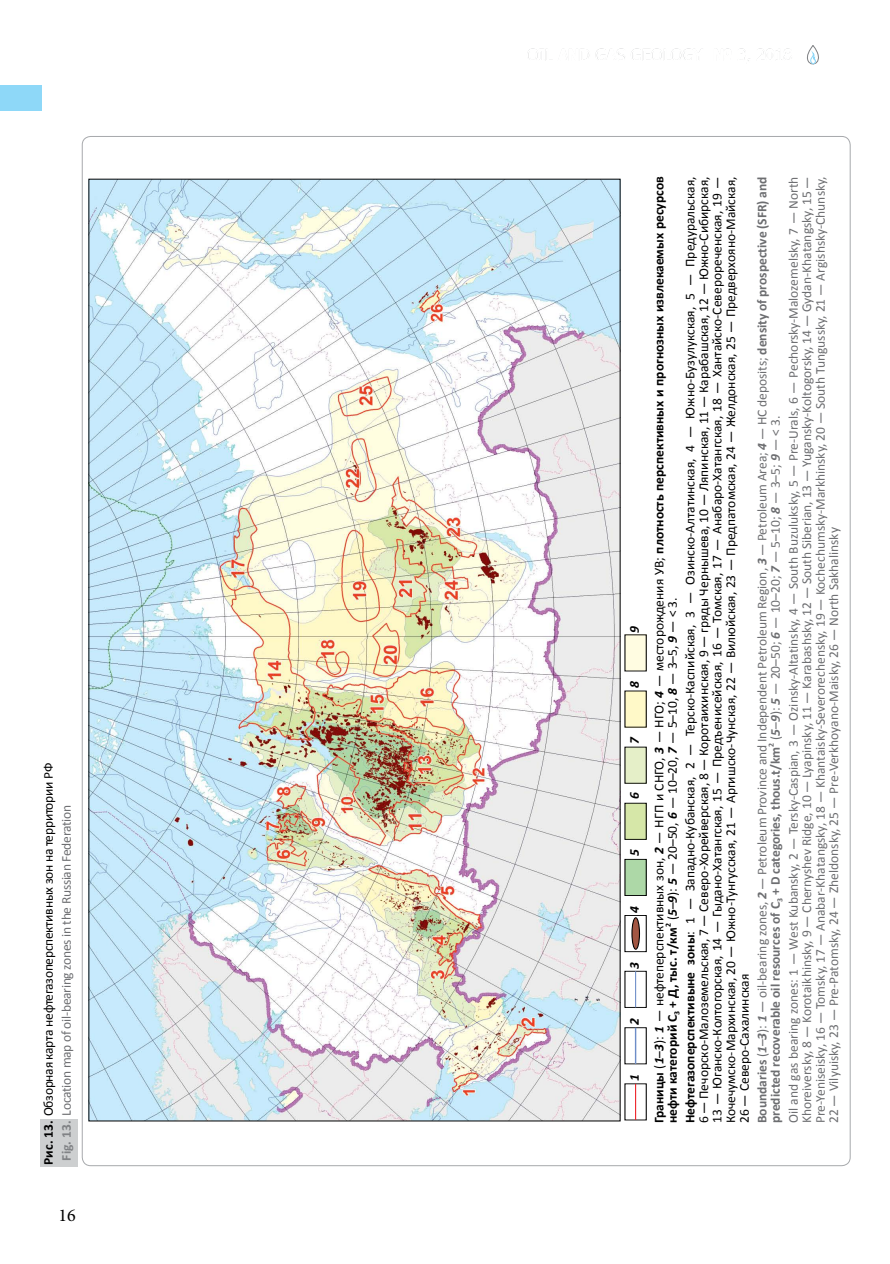
<style>
.page{position:relative;width:890px;height:1264px;background:#fff}
.page>*{position:absolute;margin:0;border:0;box-sizing:border-box;transform-origin:0 0}
.t1{font:18px "Minion Pro";color:#000}
.t2{font:13.5px/13.5px "Calibri";color:#6d6e71}
.t3{font:13.5px/13.5px "Calibri";letter-spacing:-.015em;color:#000}
.t4{font:700 13.5px/24.5px "Calibri";color:#000}
.t5{font:italic 700 13.5px "Calibri";color:#000}
.s1{font-weight:700}
.s2{font-weight:700;color:#808285}
.s3{color:#6d6e71}
.s4{font-style:italic}
.s5{font-weight:400}
.s6{font-weight:700;font-style:italic}
</style>
<div class="page">
<svg style="left:807px;top:45px;width:12px;height:20px"></svg>
<div style="left:0;top:85px;width:41px;height:25px;background:#8ed8f8"></div>
<div style="left:40px;top:1118px;width:38px;height:48px;background:#cdcfd0"></div>
<img style="left:90px;top:181px;width:528px;height:938px">
<div style="left:625px;top:859px;width:21px;height:36px;background:#add8a7"></div>
<div style="left:625px;top:803px;width:21px;height:36px;background:#d6e7a8"></div>
<div style="left:625px;top:747px;width:21px;height:36px;background:#e5efc8"></div>
<div style="left:625px;top:690px;width:21px;height:37px;background:#fff9c8"></div>
<div style="left:625px;top:634px;width:21px;height:36px;background:#fffce1"></div>
<hr style="left:635px;top:1083px;width:1px;height:36px;background:#ed1d24">
<div style="left:632px;top:917px;width:7px;height:32px;background:#a25642;border-radius:50%"></div>
<div style="left:632px;top:917px;width:8px;height:32px;border:1px solid #000;border-radius:50%"></div>
<hr style="left:635px;top:1027px;width:1px;height:36px;background:#6d8dc8">
<hr style="left:635px;top:971px;width:1px;height:36px;background:#6d8dc8">
<p class="t3" style="left:39px;top:1160px;width:399px;line-height:18.3px;text-indent:-4px;rotate:-90deg"><span class="s1">Рис. 13.</span> Обзорная карта нефтегазоперспективных зон на территории РФ<br><span class="s2">Fig. 13.</span> <span class="s3">Location map of oil‑bearing zones in the Russian Federation</span></p>
<h1 class="t1" style="left:58px;top:1203px;width:19px">16</h1>
<p class="t4" style="left:622px;top:1122px;width:948px;text-indent:490px;rotate:-90deg"><span class="s4">9<br></span>Границы <span class="s5">(</span><span class="s4">1</span><span class="s5">–</span><span class="s4">3</span><span class="s5">):</span> <span class="s4">1</span> <span class="s5">— нефтеперспективных зон,</span> <span class="s4">2</span> <span class="s5">— НГП и СНГО,</span> <span class="s4">3</span> <span class="s5">— НГО;</span> <span class="s4">4</span> <span class="s5">— месторождения УВ;</span> плотность перспективных и прогнозных извлекаемых ресурсов</p>
<p class="t3" style="left:663px;top:1122px;width:948px;line-height:17.7px;rotate:-90deg"><span class="s1">нефти категорий С</span><sub>3</sub> <span class="s1">+ Д, тыс. т/км</span><sup>2</sup> (<span class="s6">5</span>–<span class="s6">9</span>): <span class="s6">5</span> — 20–50, <span class="s6">6</span> — 10–20, <span class="s6">7</span> — 5–10, <span class="s6">8</span> — 3–5, <span class="s6">9</span> — &lt; 3.<br><span class="s1">Нефтегазоперспективыне зоны</span>: 1 — Западно‑Кубанская, 2 — Терско‑Каспийская, 3 — Озинско‑Алтатинская, 4 — Южно‑Бузулукская, 5 — Предуральская,</p>
<p class="t3" style="left:697px;top:1122px;width:948px;text-align:justify;rotate:-90deg">6 — Печорско‑Малоземельская, 7 — Северо‑Хорейверская, 8 — Коротаихинская, 9 — гряды Чернышева, 10 — Ляпинская, 11 — Карабашская, 12 — Южно‑Сибирская, 13 — Юганско‑Колтогорская, 14 — Гыдано‑Хатангская, 15 — Предъенисейская, 16 — Томская, 17 — Анабаро‑Хатангская, 18 — Хантайско‑Северореченская, 19 — Кочечумско‑Мархинская, 20 — Южно‑Тунгусская, 21 — Аргишско‑Чунская, 22 — Вилюйская, 23 — Предпатомская, 24 — Желдонская, 25 — Предверхояно‑Майская, 26 — Северо‑Сахалинская</p>
<p class="t2" style="left:755px;top:1122px;width:948px;rotate:-90deg"><span class="s1">Boundaries</span> (<span class="s6">1</span>–<span class="s6">3</span>): <span class="s6">1</span> — oil‑bearing zones, <span class="s6">2</span> — Petroleum Province and Independent Petroleum Region, <span class="s6">3</span> — Petroleum Area; <span class="s6">4</span> — HC deposits; <span class="s1">density of prospective (SFR) and predicted recoverable oil resources of C</span><sub>3</sub> <span class="s1">+ D categories, thous.t/km</span><sup>2</sup> (<span class="s6">5</span>–<span class="s6">9</span>): <span class="s6">5</span> — 20–50; <span class="s6">6</span> — 10–20; <span class="s6">7</span> — 5–10; <span class="s6">8</span> — 3–5; <span class="s6">9</span> — &lt; 3.</p>
<p class="t2" style="left:786px;top:1122px;width:948px;text-align:justify;rotate:-90deg">Oil and gas bearing zones: 1 — West Kubansky, 2 — Tersky‑Caspian, 3 — Ozinsky‑Altatinsky, 4 — South Buzuluksky, 5 — Pre‑Urals, 6 — Pechorsky‑Malozemelsky, 7 — North Khoreiversky, 8 — Korotaikhinsky, 9 — Chernyshev Ridge, 10 — Lyapinsky, 11 — Karabashsky, 12 — South Siberian, 13 — Yugansky‑Koltogorsky, 14 — Gydan‑Khatangsky, 15 — Pre‑Yeniseisky, 16 — Tomsky, 17 — Anabar‑Khatangsky, 18 — Khantaisky‑Severorechensky, 19 — Kochechumsky‑Markhinsky, 20 — South Tungussky, 21 — Argishsky‑Chunsky, 22 — Vilyuisky, 23 — Pre‑Patomsky, 24 — Zheldonsky, 25 — Pre‑Verkhoyano‑Maisky, 26 — North Sakhalinsky</p>
<p class="t5" style="left:626px;top:687px;width:8px;rotate:-90deg">8</p>
<p class="t5" style="left:626px;top:743px;width:9px;rotate:-90deg">7</p>
<p class="t5" style="left:626px;top:799px;width:8px;rotate:-90deg">6</p>
<p class="t5" style="left:626px;top:856px;width:8px;rotate:-90deg">5</p>
<p class="t5" style="left:626px;top:913px;width:8px;rotate:-90deg">4</p>
<p class="t5" style="left:626px;top:968px;width:8px;rotate:-90deg">3</p>
<p class="t5" style="left:626px;top:1024px;width:8px;rotate:-90deg">2</p>
<p class="t5" style="left:626px;top:1080px;width:8px;rotate:-90deg">1</p>
</div>
